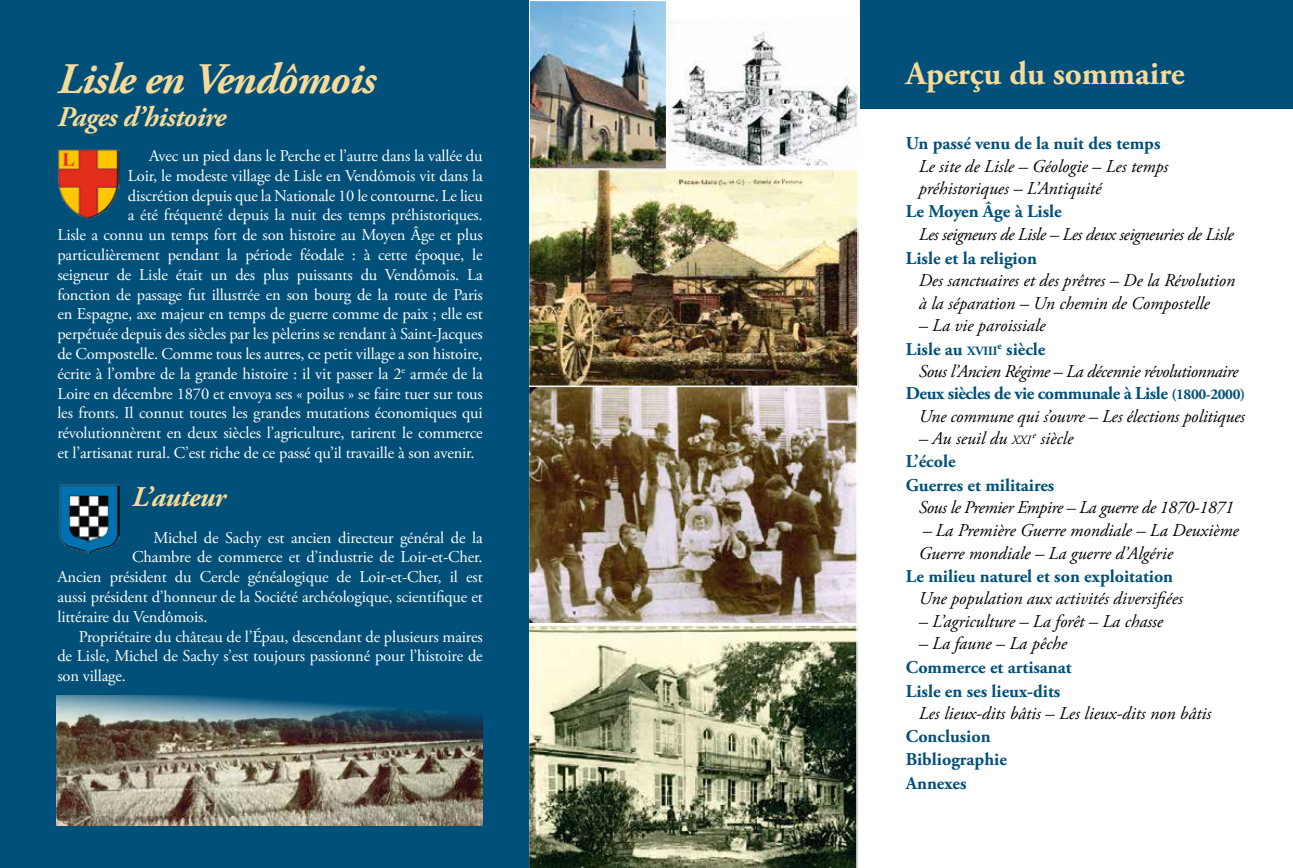
<style>
.page{position:relative;width:1293px;height:868px;background:#fff}
.page>*{position:absolute;margin:0;border:0;box-sizing:border-box;transform-origin:0 0}
.t1{font:italic 700 43.5px "Adobe Garamond Pro";letter-spacing:-.02em;color:#f7da98}
.t2{font:700 33px "Adobe Garamond Pro";color:#f7da98}
.t3{font:italic 700 28.5px "Adobe Garamond Pro";letter-spacing:-.02em;color:#f7da98}
.t4{font:italic 18px/22.5px "Adobe Garamond Pro";color:#000}
.t5{font:700 18px/23.4px "Adobe Garamond Pro";color:#00507a}
.t6{font:italic 18px "Adobe Garamond Pro";letter-spacing:-.025em;color:#000}
.t7{font:700 18px "Adobe Garamond Pro";letter-spacing:-.025em;color:#00507a}
.t8{font:16.5px "Adobe Garamond Pro";letter-spacing:-.01em;color:#fff}
.s1{font-size:12.6px}
.s2{font-size:15px}
.s3{font-weight:400;font-style:italic;color:#000}
.s4{font-weight:400;font-style:italic;font-size:12.6px;color:#000}
</style>
<div class="page">
<div style="left:860px;top:0;width:433px;height:108px;background:#00507a"></div>
<img style="left:531px;top:172px;width:324px;height:213px">
<div style="left:528px;top:169px;width:330px;height:219px;border:2px solid #fff"></div>
<svg style="left:528px;top:624px;width:330px;height:243px;background:#878e74"></svg>
<img style="left:531px;top:388px;width:324px;height:233px">
<div style="left:528px;top:385px;width:330px;height:239px;border:2px solid #fff"></div>
<svg style="left:668px;top:0;width:192px;height:166px"></svg>
<img style="left:531px;top:3px;width:133px;height:164px">
<div style="left:528px;top:0;width:139px;height:170px;border:2px solid #fff"></div>
<div style="left:0;top:0;width:528px;height:867px;background:#00507a"></div>
<img style="left:58px;top:149px;width:61px;height:70px">
<img style="left:59px;top:484px;width:60px;height:71px">
<img style="left:56px;top:695px;width:427px;height:130px">
<h1 class="t1" style="left:57px;top:54px;width:320px">Lisle en Vendômois</h1>
<h3 class="t3" style="left:57px;top:101px;width:170px">Pages d’histoire</h3>
<p class="t8" style="left:149px;top:146px;width:335px">Avec un pied dans le Perche et l’autre dans la vallée du</p>
<p class="t8" style="left:128px;top:165px;width:356px">Loir, le modeste village de Lisle en Vendômois vit dans la</p>
<p class="t8" style="left:128px;top:185px;width:356px">discrétion depuis que la Nationale 10 le contourne. Le lieu</p>
<p class="t8" style="left:128px;top:205px;width:356px">a été fréquenté depuis la nuit des temps préhistoriques.</p>
<p class="t8" style="left:57px;top:225px;width:427px">Lisle a connu un temps fort de son histoire au Moyen Âge et plus</p>
<p class="t8" style="left:57px;top:245px;width:427px">particulièrement pendant la période féodale : à cette époque, le</p>
<p class="t8" style="left:57px;top:264px;width:427px">seigneur de Lisle était un des plus puissants du Vendômois. La</p>
<p class="t8" style="left:57px;top:284px;width:427px">fonction de passage fut illustrée en son bourg de la route de Paris</p>
<p class="t8" style="left:57px;top:304px;width:427px">en Espagne, axe majeur en temps de guerre comme de paix ; elle est</p>
<p class="t8" style="left:57px;top:324px;width:427px">perpétuée depuis des siècles par les pèlerins se rendant à Saint-Jacques</p>
<p class="t8" style="left:57px;top:344px;width:427px">de Compostelle. Comme tous les autres, ce petit village a son histoire,</p>
<p class="t8" style="left:57px;top:363px;width:427px">écrite à l’ombre de la grande histoire : il vit passer la 2<sup>e</sup> armée de la</p>
<p class="t8" style="left:57px;top:383px;width:427px">Loire en décembre 1870 et envoya ses « poilus » se faire tuer sur tous</p>
<p class="t8" style="left:57px;top:403px;width:427px">les fronts. Il connut toutes les grandes mutations économiques qui</p>
<p class="t8" style="left:57px;top:423px;width:427px">révolutionnèrent en deux siècles l’agriculture, tarirent le commerce</p>
<p class="t8" style="left:57px;top:443px;width:419px">et l’artisanat rural. C’est riche de ce passé qu’il travaille à son avenir.</p>
<h3 class="t3" style="left:132px;top:480px;width:95px">L’auteur</h3>
<p class="t8" style="left:153px;top:527px;width:331px">Michel de Sachy est ancien directeur général de la</p>
<p class="t8" style="left:132px;top:547px;width:352px">Chambre de commerce et d’industrie de Loir-et-Cher.</p>
<p class="t8" style="left:57px;top:567px;width:427px">Ancien président du Cercle généalogique de Loir-et-Cher, il est</p>
<p class="t8" style="left:57px;top:586px;width:427px">aussi président d’honneur de la Société archéologique, scientifique et</p>
<p class="t8" style="left:57px;top:606px;width:152px">littéraire du Vendômois.</p>
<p class="t8" style="left:79px;top:626px;width:405px">Propriétaire du château de l’Épau, descendant de plusieurs maires</p>
<p class="t8" style="left:57px;top:646px;width:427px">de Lisle, Michel de Sachy s’est toujours passionné pour l’histoire de</p>
<p class="t8" style="left:57px;top:666px;width:70px">son village.</p>
<h2 class="t2" style="left:906px;top:54px;width:280px">Aperçu du sommaire</h2>
<p class="t5" style="left:906px;top:132px;width:256px">Un passé venu de la nuit des temps</p>
<p class="t4" style="left:918px;top:155px;width:251px">Le site de Lisle – Géologie – Les temps préhistoriques – L’Antiquité</p>
<p class="t5" style="left:906px;top:200px;width:157px">Le Moyen Âge à Lisle</p>
<p class="t6" style="left:918px;top:223px;width:316px">Les seigneurs de Lisle – Les deux seigneuries de Lisle</p>
<p class="t5" style="left:906px;top:246px;width:132px">Lisle et la religion</p>
<p class="t4" style="left:918px;top:269px;width:318px">Des sanctuaires et des prêtres – De la Révolution à la séparation – Un chemin de Compostelle</p>
<p class="t4" style="left:918px;top:314px;width:128px">– La vie paroissiale</p>
<p class="t5" style="left:906px;top:338px;width:141px">Lisle au <span class="s1">xviii</span><sup>e</sup> siècle</p>
<p class="t6" style="left:918px;top:361px;width:321px">Sous l’Ancien Régime – La décennie révolutionnaire</p>
<p class="t7" style="left:906px;top:383px;width:341px">Deux siècles de vie communale à Lisle <span class="s2">(1800-2000)</span></p>
<p class="t4" style="left:918px;top:405px;width:328px">Une commune qui s’ouvre – Les élections politiques</p>
<p class="t5" style="left:906px;top:427px;width:169px;text-indent:13px"><span class="s3">– Au seuil du</span> <span class="s4">xxi</span> <sup>e</sup> <span class="s3">siècle<br></span>L’école<br>Guerres et militaires</p>
<p class="t6" style="left:918px;top:497px;width:316px">Sous le Premier Empire – La guerre de 1870-1871</p>
<p class="t4" style="left:918px;top:519px;width:321px">– La Première Guerre mondiale – La Deuxième<br>Guerre mondiale – La guerre d’Algérie</p>
<p class="t5" style="left:906px;top:564px;width:269px">Le milieu naturel et son exploitation</p>
<p class="t4" style="left:918px;top:587px;width:265px">Une population aux activités diversifiées</p>
<p class="t4" style="left:918px;top:610px;width:246px">– L’agriculture – La forêt – La chasse</p>
<p class="t4" style="left:918px;top:632px;width:150px">– La faune – La pêche</p>
<p class="t5" style="left:906px;top:655px;width:167px">Commerce et artisanat<br>Lisle en ses lieux-dits</p>
<p class="t4" style="left:918px;top:702px;width:294px">Les lieux-dits bâtis – Les lieux-dits non bâtis</p>
<p class="t5" style="left:906px;top:725px;width:102px">Conclusion<br>Bibliographie<br>Annexes</p>
</div>
